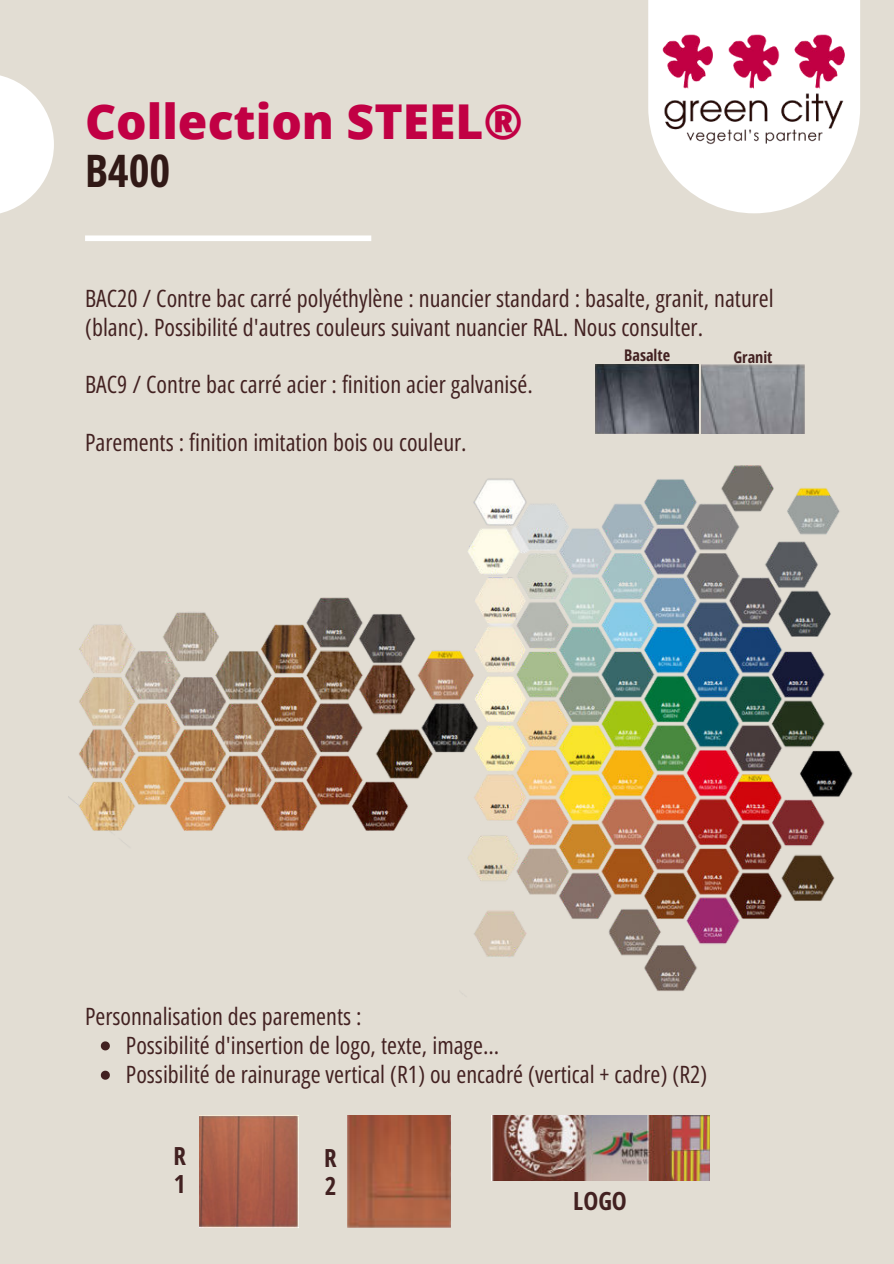
<style>
.page{position:relative;width:894px;height:1264px;background:#fff}
.page>*{position:absolute;margin:0;border:0;box-sizing:border-box;transform-origin:0 0}
.t1{font:800 48px "Open Sans";color:#c10044}
.t2{font:700 45px "Open Sans Hebrew Condensed";color:#311916}
.t3{font:700 25.05px/28.3px "Open Sans Hebrew Condensed";color:#422121}
.t4{font:24px/29.2px "Open Sans Hebrew Condensed";color:#422121}
.t5{font:700 16.2px "Open Sans Hebrew Condensed";color:#422121}
</style>
<div class="page">
<div style="left:0;top:0;width:893px;height:1263px;background:#e2ddd3"></div>
<svg style="left:648px;top:0;width:212px;height:213px"></svg>
<img style="left:661px;top:34px;width:185px;height:111px">
<svg style="left:0;top:75px;width:54px;height:139px"></svg>
<div style="left:85px;top:235px;width:286px;height:6px;background:#fff"></div>
<svg style="left:101px;top:1041px;width:9px;height:9px"></svg>
<svg style="left:101px;top:1070px;width:9px;height:9px"></svg>
<img style="left:595px;top:364px;width:103px;height:69px">
<img style="left:701px;top:364px;width:103px;height:69px">
<img style="left:69px;top:597px;width:391px;height:236px">
<img style="left:460px;top:465px;width:393px;height:526px">
<img style="left:347px;top:1115px;width:103px;height:112px">
<img style="left:199px;top:1115px;width:100px;height:112px">
<img style="left:492px;top:1115px;width:217px;height:64px">
<h1 class="t1" style="left:85px;top:85px;width:439px">Collection STEEL®</h1>
<h2 class="t2" style="left:85px;top:145px;width:87px">B400</h2>
<p class="t4" style="left:85px;top:284px;width:690px">BAC20 / Contre bac carré polyéthylène : nuancier standard : basalte, granit, naturel (blanc). Possibilité d'autres couleurs suivant nuancier RAL. Nous consulter.</p>
<p class="t4" style="left:85px;top:371px;width:449px">BAC9 / Contre bac carré acier : finition acier galvanisé.</p>
<p class="t4" style="left:85px;top:428px;width:383px">Parements : finition imitation bois ou couleur.</p>
<p class="t5" style="left:624px;top:346px;width:47px">Basalte</p>
<p class="t5" style="left:733px;top:348px;width:41px">Granit</p>
<p class="t4" style="left:85px;top:1001px;width:278px">Personnalisation des parements :</p>
<p class="t4" style="left:126px;top:1031px;width:582px">Possibilité d'insertion de logo, texte, image...<br>Possibilité de rainurage vertical (R1) ou encadré (vertical + cadre) (R2)</p>
<p class="t3" style="left:173px;top:1142px;width:14px">R<br>1</p>
<p class="t3" style="left:324px;top:1144px;width:14px">R<br>2</p>
<p class="t3" style="left:573px;top:1188px;width:55px">LOGO</p>
</div>
